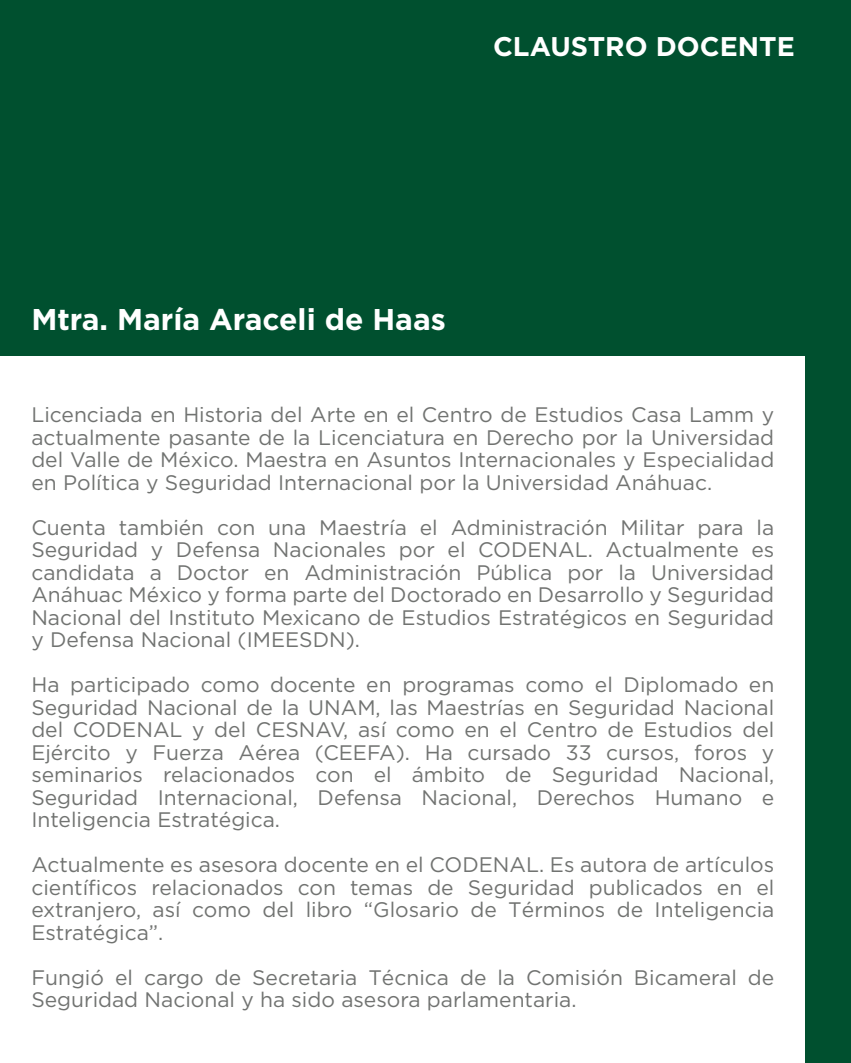
<style>
.page{position:relative;width:851px;height:1063px;background:#fff}
.page>*{position:absolute;margin:0;border:0;box-sizing:border-box;transform-origin:0 0}
.t1{font:700 30px "Gotham Pro";color:#fff}
.t2{font:700 27px "Gotham Pro";color:#fff}
.t3{font:21px/22.5px "Gotham Pro";color:#717371;text-align:justify}
</style>
<div class="page">
<div style="left:0;top:0;width:850px;height:1063px;background:#00502f"></div>
<div style="left:0;top:357px;width:804px;height:706px;background:#fff"></div>
<p class="t2" style="left:493px;top:31px;width:303px">CLAUSTRO DOCENTE</p>
<h1 class="t1" style="left:31px;top:302px;width:416px">Mtra. María Araceli de Haas</h1>
<p class="t3" style="left:31px;top:404px;width:744px">Licenciada en Historia del Arte en el Centro de Estudios Casa Lamm y actualmente pasante de la Licenciatura en Derecho por la Universidad del Valle de México. Maestra en Asuntos Internacionales y Especialidad en Política y Seguridad Internacional por la Universidad Anáhuac.</p>
<p class="t3" style="left:31px;top:516px;width:744px">Cuenta también con una Maestría el Administración Militar para la Seguridad y Defensa Nacionales por el CODENAL. Actualmente es candidata a Doctor en Administración Pública por la Universidad Anáhuac México y forma parte del Doctorado en Desarrollo y Seguridad Nacional del Instituto Mexicano de Estudios Estratégicos en Seguridad y Defensa Nacional (IMEESDN).</p>
<p class="t3" style="left:31px;top:674px;width:744px">Ha participado como docente en programas como el Diplomado en Seguridad Nacional de la UNAM, las Maestrías en Seguridad Nacional del CODENAL y del CESNAV, así como en el Centro de Estudios del Ejército y Fuerza Aérea (CEEFA). Ha cursado 33 cursos, foros y seminarios relacionados con el ámbito de Seguridad Nacional, Seguridad Internacional, Defensa Nacional, Derechos Humano e Inteligencia Estratégica.</p>
<p class="t3" style="left:31px;top:854px;width:744px">Actualmente es asesora docente en el CODENAL. Es autora de artículos científicos relacionados con temas de Seguridad publicados en el extranjero, así como del libro “Glosario de Términos de Inteligencia Estratégica”.</p>
<p class="t3" style="left:31px;top:966px;width:744px">Fungió el cargo de Secretaria Técnica de la Comisión Bicameral de<br>Seguridad Nacional y ha sido asesora parlamentaria.</p>
</div>
